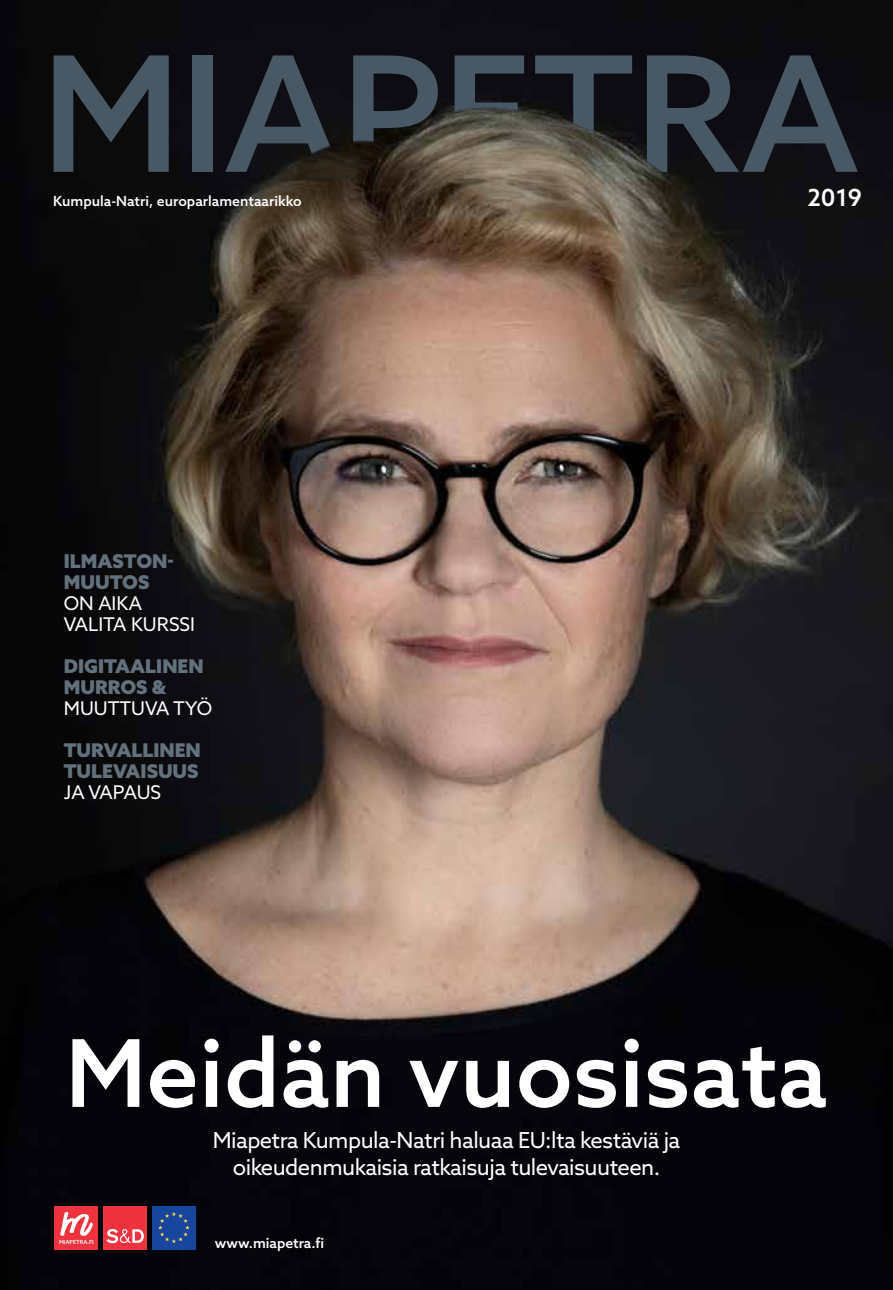
<style>
.page{position:relative;width:893px;height:1290px;background:#fff}
.page>*{position:absolute;margin:0;border:0;box-sizing:border-box;transform-origin:0 0}
.t1{font:500 160.83px "Azo Sans";color:#485865}
.t2{font:500 93.45px "Azo Sans";color:#fff}
.t3{font:500 23.62px "Azo Sans";color:#fff}
.t4{font:22.05px/26.8px "Azo Sans";letter-spacing:-.025em;color:#fff;text-align:center}
.t5{font:900 18.9px/21px "Azo Sans";color:#63717d}
.t6{font:18.9px/21px "Azo Sans";color:#fff}
.t7{font:500 14px "Azo Sans";color:#fff}
.t8{font:500 5.6px "Azo Sans";color:#fff}
</style>
<div class="page">
<img style="left:0;top:301px;width:893px;height:989px">
<div style="left:55px;top:1205px;width:43px;height:44px;background:#ee333e"></div>
<svg style="left:60px;top:1212px;width:33px;height:23px"></svg>
<div style="left:103px;top:1205px;width:44px;height:44px;background:#ee333e"></div>
<svg style="left:107px;top:1229px;width:37px;height:14px"></svg>
<div style="left:152px;top:1205px;width:44px;height:44px;background:#18459d"></div>
<svg style="left:158px;top:1212px;width:32px;height:31px"></svg>
<img style="left:0;top:0;width:893px;height:301px">
<h1 class="t1" style="left:42px;top:8px;width:818px">MIAPETRA</h1>
<p class="t3" style="left:807px;top:182px;width:56px">2019</p>
<p class="t7" style="left:53px;top:192px;width:250px">Kumpula-Natri, europarlamentaarikko</p>
<p class="t5" style="left:64px;top:550px;width:111px">ILMASTON-<br>MUUTOS</p>
<p class="t6" style="left:64px;top:593px;width:133px">ON AIKA<br>VALITA KURSSI</p>
<p class="t5" style="left:64px;top:656px;width:141px">DIGITAALINEN<br>MURROS &amp;</p>
<p class="t6" style="left:64px;top:698px;width:150px">MUUTTUVA TYÖ</p>
<p class="t5" style="left:64px;top:740px;width:139px">TURVALLINEN<br>TULEVAISUUS</p>
<p class="t6" style="left:64px;top:782px;width:99px">JA VAPAUS</p>
<h2 class="t2" style="left:66px;top:1012px;width:763px">Meidän vuosisata</h2>
<p class="t8" style="left:59px;top:1238px;width:36px">MIAPETRA.FI</p>
<p class="t4" style="left:213px;top:1126px;width:469px">Miapetra Kumpula-Natri haluaa EU:lta kestäviä ja oikeudenmukaisia ratkaisuja tulevaisuuteen.</p>
<p class="t7" style="left:215px;top:1234px;width:111px">www.miapetra.fi</p>
</div>
